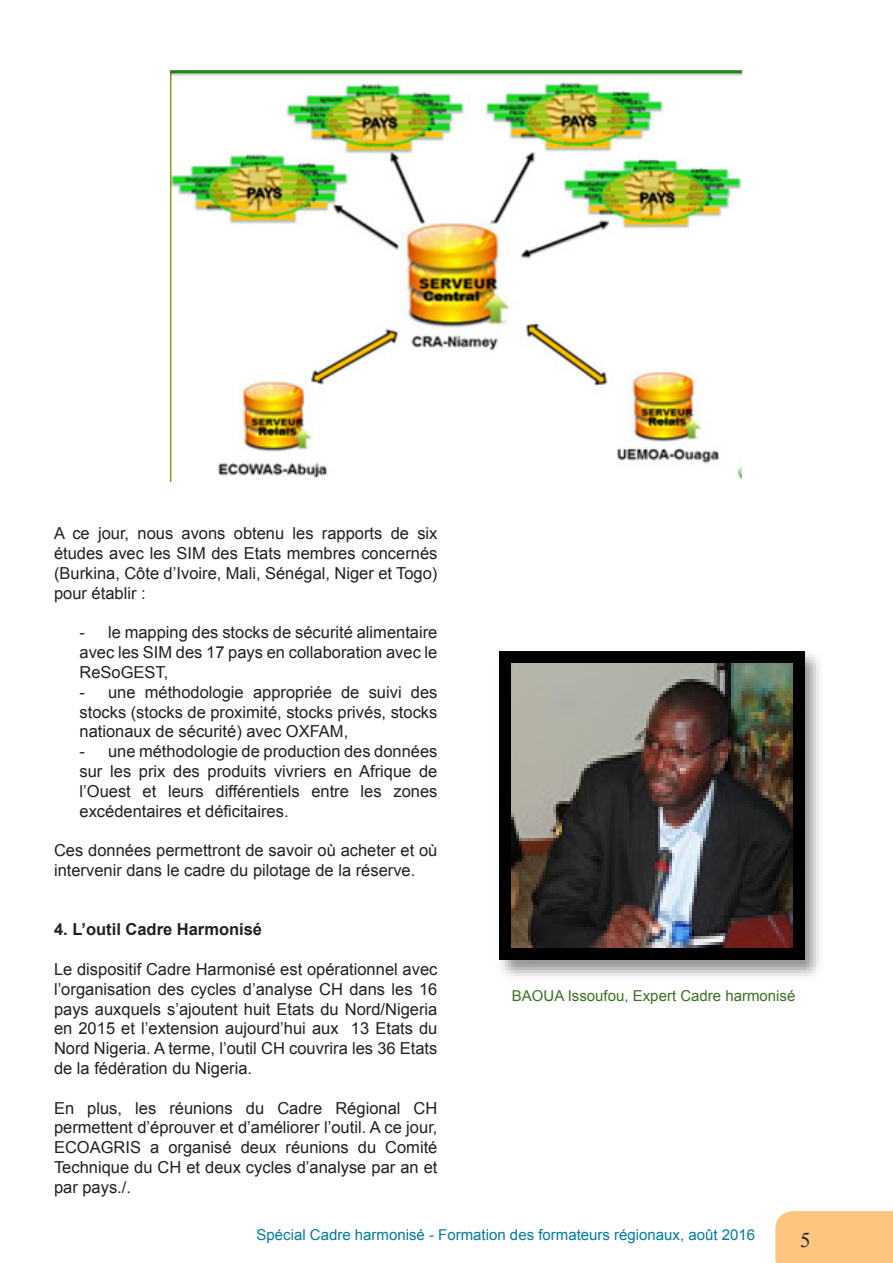
<style>
.page{position:relative;width:893px;height:1263px;background:#fff}
.page>*{position:absolute;margin:0;border:0;box-sizing:border-box;transform-origin:0 0}
.t1{font:21px "Times New Roman";color:#231f20}
.t2{font:16.5px/19.8px "Arial";color:#231f20;text-align:justify}
.t3{font:700 16.5px "Arial";color:#231f20}
.t4{font:15px "Arial";color:#007b9f}
.t5{font:15px "Arial";color:#397123}
</style>
<div class="page">
<div style="left:775px;top:1211px;width:118px;height:52px;background:#fdc580"></div>
<img style="left:171px;top:71px;width:570px;height:410px">
<img style="left:499px;top:651px;width:320px;height:325px">
<p class="t2" style="left:54px;top:524px;width:385px">A ce jour, nous avons obtenu les rapports de six études avec les SIM des Etats membres concernés (Burkina, Côte d’Ivoire, Mali, Sénégal, Niger et Togo) pour établir :</p>
<p class="t2" style="left:80px;top:623px;width:359px">- le mapping des stocks de sécurité alimentaire avec les SIM des 17 pays en collaboration avec le ReSoGEST,</p>
<p class="t2" style="left:80px;top:682px;width:359px">- une méthodologie appropriée de suivi des stocks (stocks de proximité, stocks privés, stocks nationaux de sécurité) avec OXFAM,</p>
<p class="t2" style="left:80px;top:742px;width:359px">- une méthodologie de production des données sur les prix des produits vivriers en Afrique de l’Ouest et leurs différentiels entre les zones excédentaires et déficitaires.</p>
<p class="t2" style="left:54px;top:841px;width:385px">Ces données permettront de savoir où acheter et où intervenir dans le cadre du pilotage de la réserve.</p>
<p class="t3" style="left:54px;top:918px;width:210px">4. L’outil Cadre Harmonisé</p>
<p class="t2" style="left:54px;top:959px;width:385px">Le dispositif Cadre Harmonisé est opérationnel avec l’organisation des cycles d’analyse CH dans les 16 pays auxquels s’ajoutent huit Etats du Nord/Nigeria en 2015 et l’extension aujourd’hui aux 13 Etats du Nord Nigeria. A terme, l’outil CH couvrira les 36 Etats de la fédération du Nigeria.</p>
<p class="t2" style="left:54px;top:1098px;width:385px">En plus, les réunions du Cadre Régional CH permettent d’éprouver et d’améliorer l’outil. A ce jour, ECOAGRIS a organisé deux réunions du Comité Technique du CH et deux cycles d’analyse par an et par pays./.</p>
<p class="t5" style="left:512px;top:986px;width:285px">BAOUA Issoufou, Expert Cadre harmonisé</p>
<p class="t4" style="left:257px;top:1225px;width:500px">Spécial Cadre harmonisé - Formation des formateurs régionaux, août 2016</p>
<p class="t1" style="left:800px;top:1226px;width:12px">5</p>
</div>
